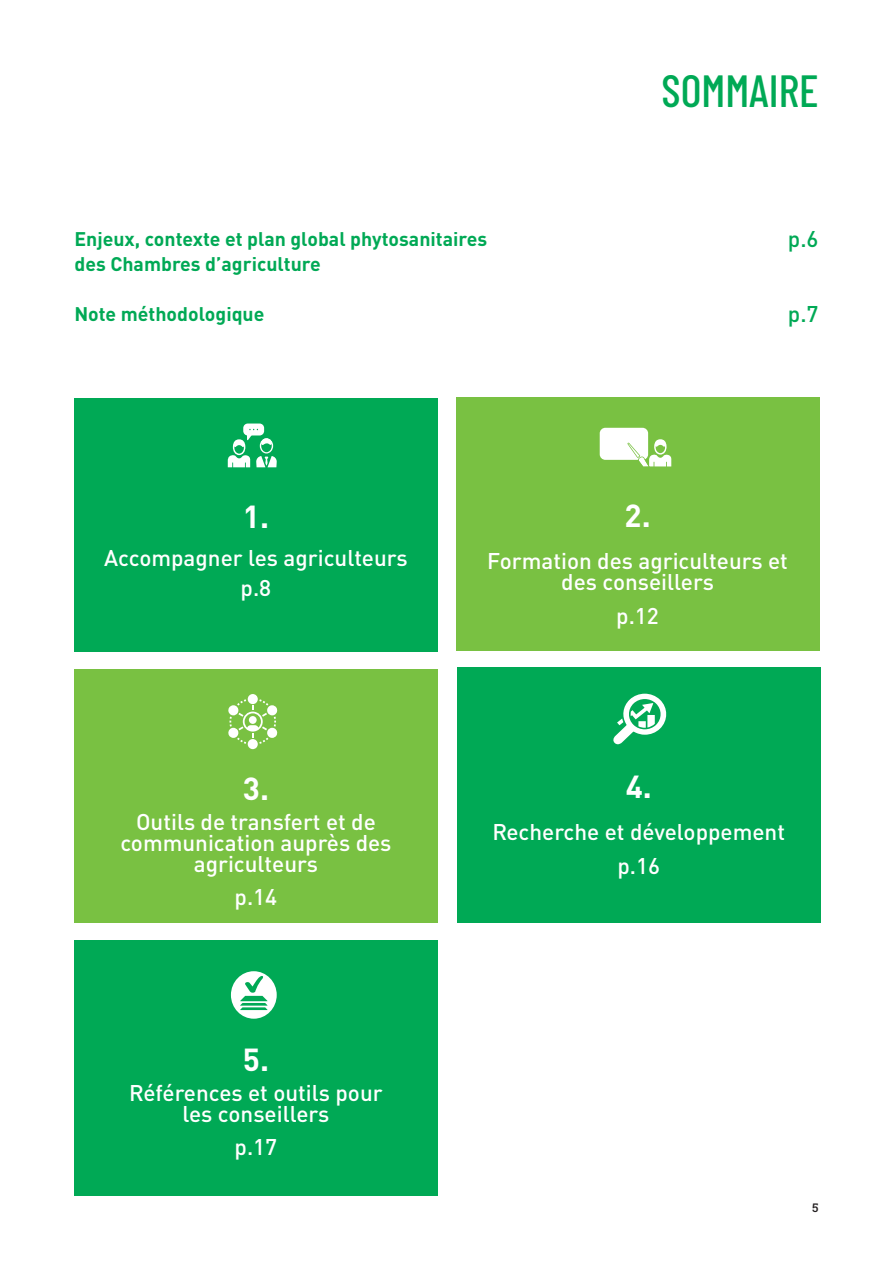
<style>
.page{position:relative;width:893px;height:1263px;background:#fff}
.page>*{position:absolute;margin:0;border:0;box-sizing:border-box;transform-origin:0 0}
.t1{font:500 45px "Barlow Condensed";color:#00a955}
.t2{font:700 31.5px "DIN Pro";color:#fff}
.t3{font:500 22.5px/21px "DIN Pro";color:#fff;text-align:center}
.t4{font:500 22.5px "DIN Pro";color:#00a955}
.t5{font:700 19.5px/25.5px "DIN Pro";color:#00a955}
.t6{font:12px "Roboto Slab";color:#231f20}
</style>
<div class="page">
<div style="left:457px;top:668px;width:363px;height:255px;background:#00a955"></div>
<div style="left:74px;top:398px;width:363px;height:254px;background:#00a955"></div>
<div style="left:74px;top:670px;width:363px;height:253px;background:#79c142"></div>
<div style="left:456px;top:396px;width:363px;height:254px;background:#79c142"></div>
<div style="left:74px;top:941px;width:363px;height:255px;background:#00a955"></div>
<svg style="left:231px;top:971px;width:46px;height:48px"></svg>
<svg style="left:613px;top:694px;width:54px;height:50px"></svg>
<div style="left:248px;top:694px;width:10px;height:10px;background:#fff;border-radius:50%"></div>
<svg style="left:228px;top:699px;width:49px;height:50px"></svg>
<div style="left:600px;top:428px;width:48px;height:32px;background:#fff;border-radius:6px"></div>
<svg style="left:627px;top:439px;width:45px;height:28px"></svg>
<svg style="left:228px;top:423px;width:49px;height:44px"></svg>
<h1 class="t1" style="left:662px;top:58px;width:159px">SOMMAIRE</h1>
<p class="t5" style="left:74px;top:224px;width:414px">Enjeux, contexte et plan global phytosanitaires des Chambres d’agriculture</p>
<p class="t4" style="left:788px;top:221px;width:32px">p.6</p>
<p class="t4" style="left:788px;top:296px;width:32px">p.7</p>
<p class="t5" style="left:74px;top:299px;width:192px">Note méthodologique</p>
<h2 class="t2" style="left:243px;top:490px;width:28px">1.</h2>
<p class="t3" style="left:104px;top:541px;width:305px;line-height:29.5px">Accompagner les agriculteurs p.8</p>
<h2 class="t2" style="left:243px;top:762px;width:28px">3.</h2>
<p class="t3" style="left:120px;top:808px;width:273px">Outils de transfert et de communication auprès des agriculteurs</p>
<p class="t3" style="left:235px;top:884px;width:44px">p.14</p>
<h2 class="t2" style="left:243px;top:1033px;width:28px">5.</h2>
<p class="t3" style="left:129px;top:1079px;width:255px">Références et outils pour les conseillers</p>
<p class="t3" style="left:235px;top:1134px;width:44px">p.17</p>
<h2 class="t2" style="left:625px;top:489px;width:28px">2.</h2>
<p class="t3" style="left:487px;top:548px;width:302px">Formation des agriculteurs et des conseillers</p>
<p class="t3" style="left:616px;top:603px;width:44px">p.12</p>
<h2 class="t2" style="left:626px;top:760px;width:28px">4.</h2>
<p class="t3" style="left:492px;top:813px;width:294px;line-height:33.8px">Recherche et développement p.16</p>
<p class="t6" style="left:812px;top:1199px;width:8px">5</p>
</div>
